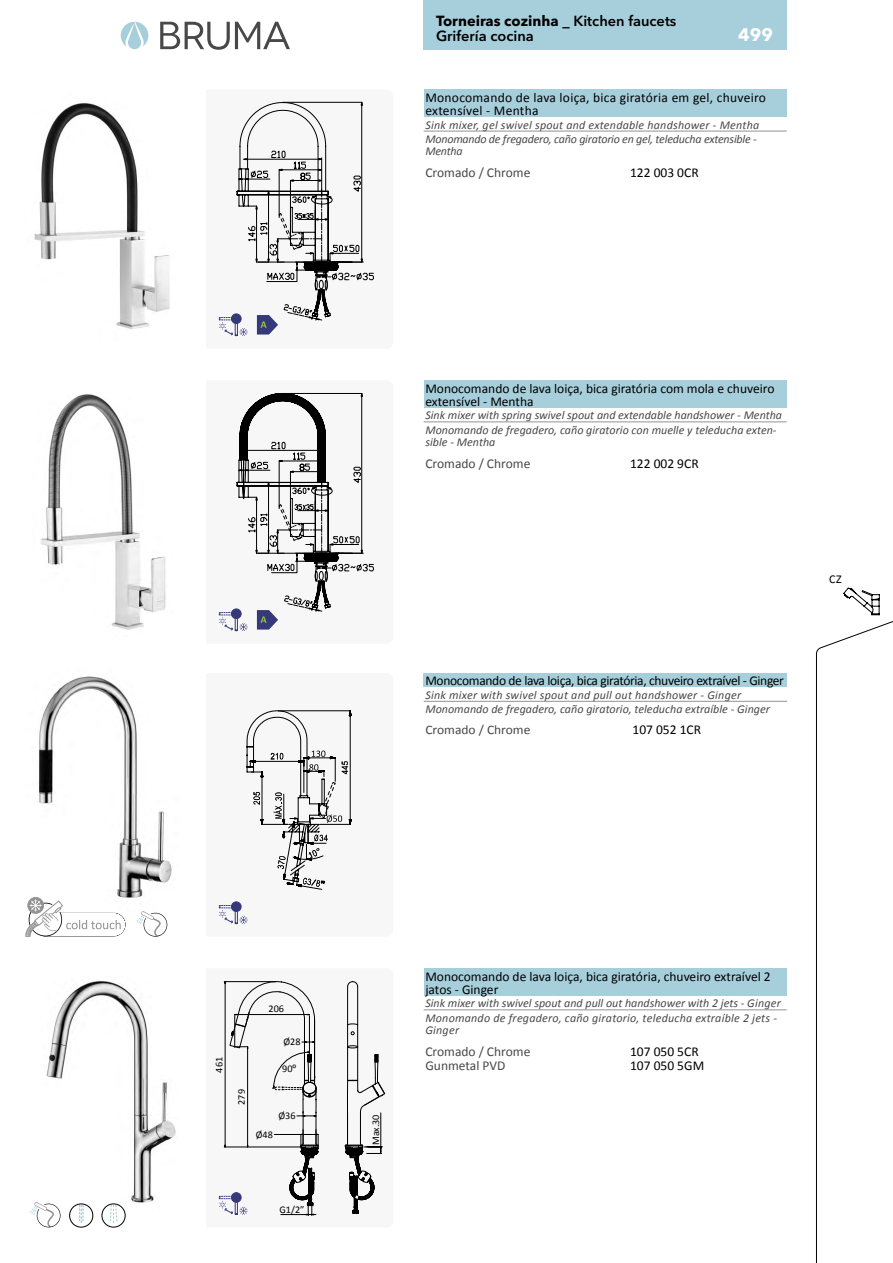
<style>
.page{position:relative;width:893px;height:1263px;background:#fff}
.page>*{position:absolute;margin:0;border:0;box-sizing:border-box;transform-origin:0 0}
.t1{font:700 18px "Avenir Next LT Pro";color:#fff}
.t2{font:600 14.55px/15px "Avenir Next LT Pro";color:#000}
.t3{font:13.5px/13.2px "Calibri";color:#000}
.t4{font:13.5px/13.2px "Calibri";letter-spacing:.02em;color:#000}
.t5{font:13.5px "Calibri";letter-spacing:-.025em;color:#000}
.t6{font:13.5px "Calibri";color:#484848}
.t7{font:13.05px "Calibri";color:#484848;scale:1.04 1}
.t8{font:italic 12px/14.9px "Calibri";letter-spacing:.005em;color:#484848}
.t9{font:italic 12px/14.9px "Calibri";letter-spacing:-.015em;color:#484848}
.t10{font:12px "Calibri";color:#000}
.t11{font:10.35px "Calibri";color:#000}
.t12{font:10.2px "Calibri";color:#000}
.s1{font-weight:700}
.s2{font-family:"Arial"}
</style>
<div class="page">
<div style="left:424px;top:0;width:363px;height:50px;background:#a7cfdb"></div>
<svg style="left:160px;top:22px;width:130px;height:28px"></svg>
<svg style="left:121px;top:22px;width:27px;height:27px"></svg>
<svg style="left:816px;top:615px;width:77px;height:648px"></svg>
<svg style="left:843px;top:587px;width:37px;height:28px"></svg>
<div style="left:424px;top:380px;width:363px;height:28px;background:#a7cfdb"></div>
<hr style="left:424px;top:422px;width:204px;height:1px;background:#939393">
<hr style="left:628px;top:422px;width:83px;height:1px;background:#939393">
<hr style="left:711px;top:422px;width:76px;height:1px;background:#939393">
<div style="left:424px;top:89px;width:363px;height:28px;background:#a7cfdb"></div>
<hr style="left:424px;top:131px;width:204px;height:1px;background:#939393">
<hr style="left:628px;top:131px;width:83px;height:1px;background:#939393">
<hr style="left:711px;top:131px;width:76px;height:1px;background:#939393">
<img style="left:40px;top:394px;width:126px;height:236px">
<img style="left:34px;top:103px;width:136px;height:226px">
<img style="left:30px;top:676px;width:142px;height:223px">
<svg style="left:247px;top:710px;width:104px;height:180px"></svg>
<div style="left:424px;top:673px;width:363px;height:14px;background:#a7cfdb"></div>
<hr style="left:424px;top:701px;width:207px;height:1px;background:#939393">
<hr style="left:631px;top:701px;width:81px;height:1px;background:#939393">
<hr style="left:712px;top:701px;width:75px;height:1px;background:#939393">
<div style="left:231px;top:902px;width:10px;height:9px;background:#363979;border-radius:50%"></div>
<div style="left:231px;top:902px;width:10px;height:10px;border:1px solid #363979;border-radius:50%"></div>
<svg style="left:219px;top:905px;width:29px;height:19px"></svg>
<div style="left:27px;top:897px;width:17px;height:17px;background:#939393;border-radius:50%"></div>
<svg style="left:25px;top:899px;width:101px;height:38px"></svg>
<svg style="left:137px;top:911px;width:30px;height:26px"></svg>
<svg style="left:30px;top:1202px;width:30px;height:25px"></svg>
<div style="left:424px;top:968px;width:363px;height:28px;background:#a7cfdb"></div>
<hr style="left:424px;top:1009px;width:204px;height:1px;background:#939393">
<hr style="left:628px;top:1009px;width:83px;height:1px;background:#939393">
<hr style="left:711px;top:1009px;width:76px;height:1px;background:#939393">
<img style="left:41px;top:981px;width:135px;height:228px">
<svg style="left:79px;top:1205px;width:5px;height:17px"></svg>
<div style="left:69px;top:1203px;width:24px;height:24px;border:1px solid #000;border-radius:50%"></div>
<svg style="left:109px;top:1205px;width:9px;height:17px"></svg>
<div style="left:102px;top:1203px;width:23px;height:24px;border:1px solid #000;border-radius:50%"></div>
<svg style="left:219px;top:981px;width:166px;height:234px"></svg>
<hr style="left:309px;top:1016px;width:1px;height:38px;background:#000">
<svg style="left:219px;top:101px;width:155px;height:235px"></svg>
<svg style="left:219px;top:392px;width:155px;height:239px"></svg>
<p class="t2" style="left:436px;top:13px;width:242px"><span class="s1">Torneiras cozinha _</span> Kitchen faucets<br>Grifería cocina</p>
<h1 class="t1" style="left:738px;top:24px;width:36px">499</h1>
<p class="t4" style="left:425px;top:91px;width:342px">Monocomando de lava loiça, bica giratória em gel, chuveiro extensível - Mentha</p>
<p class="t9" style="left:425px;top:117px;width:335px">Sink mixer, gel swivel spout and extendable handshower - Mentha<br>Monomando de fregadero, caño giratorio en gel, teleducha extensible -</p>
<p class="t8" style="left:425px;top:144px;width:39px">Mentha</p>
<p class="t6" style="left:425px;top:164px;width:106px">Cromado / Chrome</p>
<p class="t3" style="left:630px;top:166px;width:70px">122 003 0CR</p>
<p class="t3" style="left:425px;top:381px;width:351px">Monocomando de lava loiça, bica giratória com mola e chuveiro extensível - Mentha</p>
<p class="t8" style="left:425px;top:408px;width:358px">Sink mixer with spring swivel spout and extendable handshower - Mentha<br>Monomando de fregadero, caño giratorio con muelle y teleducha exten-</p>
<p class="t8" style="left:425px;top:434px;width:72px">sible - Mentha</p>
<p class="t6" style="left:425px;top:455px;width:106px">Cromado / Chrome</p>
<p class="t3" style="left:630px;top:457px;width:70px">122 002 9CR</p>
<p class="t5" style="left:425px;top:672px;width:360px">Monocomando de lava loiça, bica giratória, chuveiro extraível - Ginger</p>
<p class="t8" style="left:425px;top:687px;width:346px;line-height:14.2px">Sink mixer with swivel spout and pull out handshower - Ginger<br>Monomando de fregadero, caño giratorio, teleducha extraíble - Ginger</p>
<p class="t7" style="left:425px;top:722px;width:102px">Cromado / Chrome</p>
<p class="t3" style="left:632px;top:723px;width:70px">107 052 1CR</p>
<p class="t10" style="left:829px;top:571px;width:14px">CZ</p>
<p class="t11" style="left:212px;top:1072px;width:17px;rotate:-90deg">461</p>
<p class="t12" style="left:235px;top:1105px;width:17px;rotate:-90deg">279</p>
<p class="t12" style="left:269px;top:1002px;width:17px">206</p>
<p class="t12" style="left:283px;top:1035px;width:19px">Ø28</p>
<p class="t3" style="left:425px;top:969px;width:347px">Monocomando de lava loiça, bica giratória, chuveiro extraível 2 jatos - Ginger</p>
<p class="t8" style="left:425px;top:995px;width:357px">Sink mixer with swivel spout and pull out handshower with 2 jets - Ginger<br>Monomando de fregadero, caño giratorio, teleducha extraíble 2 jets -</p>
<p class="t8" style="left:425px;top:1022px;width:35px">Ginger</p>
<p class="t6" style="left:425px;top:1043px;width:106px">Cromado / Chrome</p>
<p class="t3" style="left:630px;top:1045px;width:70px">107 050 5CR</p>
<p class="t12" style="left:282px;top:1062px;width:16px">90<span class="s2">º</span></p>
<p class="t6" style="left:425px;top:1057px;width:81px">Gunmetal PVD</p>
<p class="t3" style="left:630px;top:1059px;width:76px">107 050 5GM</p>
<p class="t12" style="left:278px;top:1109px;width:19px">Ø36</p>
<p class="t12" style="left:256px;top:1128px;width:19px">Ø48</p>
<p class="t12" style="left:369px;top:1145px;width:32px;rotate:-90deg">Max.30</p>
<p class="t12" style="left:280px;top:1203px;width:26px">G1/2”</p>
</div>
